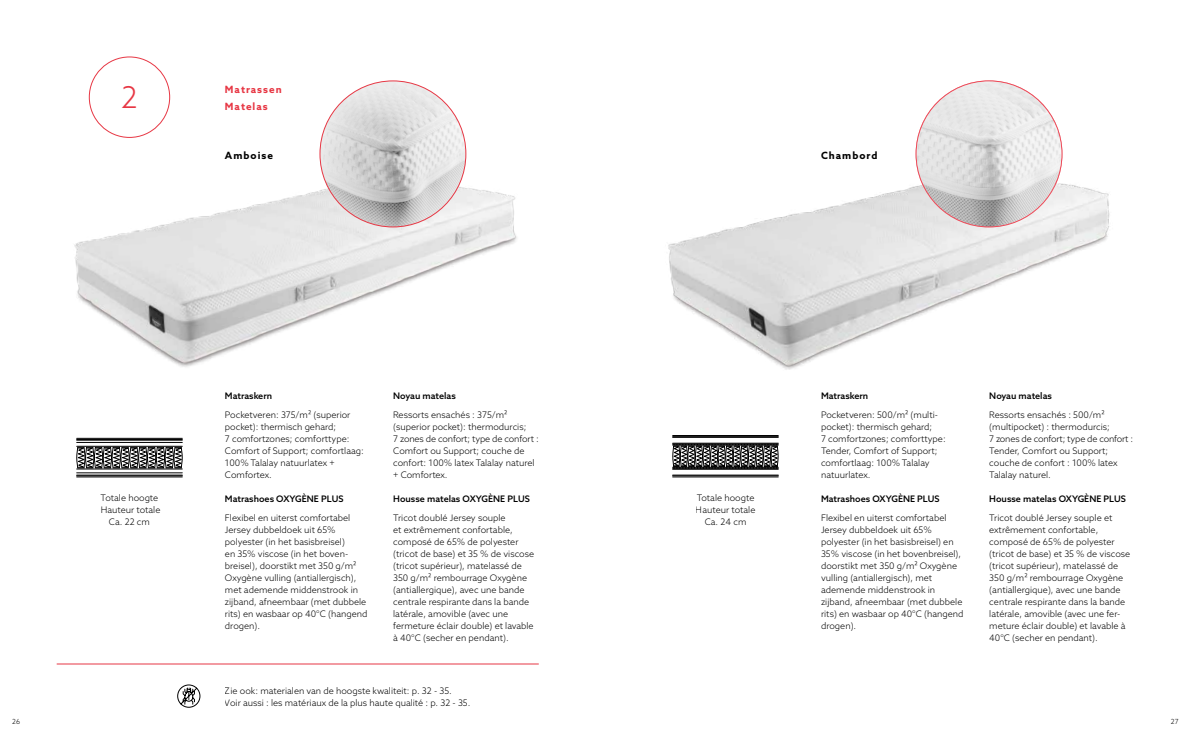
<style>
.page{position:relative;width:1191px;height:738px;background:#fff}
.page>*{position:absolute;margin:0;border:0;box-sizing:border-box;transform-origin:0 0}
.t1{font:300 30px "Azo Sans";color:#e73744}
.t2{font:700 10px/17.4px "Azo Sans";letter-spacing:.1em;color:#e73744}
.t3{font:700 10px "Azo Sans";letter-spacing:.1em;color:#000}
.t4{font:300 9px/12px "Azo Sans";color:#000}
.t5{font:500 9px "Azo Sans";color:#000}
.t6{font:300 7px "Azo Sans";color:#000}
</style>
<div class="page">
<img style="left:668px;top:80px;width:442px;height:398px">
<img style="left:74px;top:106px;width:443px;height:372px">
<div style="left:89px;top:57px;width:81px;height:80px;border:1px solid #e73744;border-radius:50%"></div>
<svg style="left:320px;top:81px;width:146px;height:146px"></svg>
<img style="left:916px;top:81px;width:146px;height:146px;border-radius:73px">
<hr style="left:57px;top:663px;width:482px;height:1px;background:#e73744">
<hr style="left:672px;top:435px;width:106px;height:1px;background:#000">
<hr style="left:672px;top:436px;width:106px;height:1px;background:#000">
<hr style="left:672px;top:476px;width:106px;height:1px;background:#000">
<hr style="left:672px;top:474px;width:106px;height:1px;background:#000">
<hr style="left:672px;top:475px;width:106px;height:1px;background:#000">
<svg style="left:672px;top:437px;width:107px;height:37px"></svg>
<svg style="left:76px;top:446px;width:106px;height:22px;background:#6d6d6d"></svg>
<hr style="left:77px;top:446px;width:105px;height:1px;background:#000">
<hr style="left:77px;top:438px;width:105px;height:1px;background:#000">
<hr style="left:77px;top:439px;width:105px;height:1px;background:#000">
<hr style="left:77px;top:442px;width:105px;height:1px;background:#000">
<hr style="left:77px;top:468px;width:105px;height:1px;background:#000">
<hr style="left:77px;top:476px;width:105px;height:1px;background:#000">
<hr style="left:77px;top:474px;width:105px;height:1px;background:#000">
<hr style="left:77px;top:475px;width:105px;height:1px;background:#000">
<hr style="left:77px;top:472px;width:105px;height:1px;background:#000">
<svg style="left:177px;top:684px;width:23px;height:23px"></svg>
<h1 class="t1" style="left:121px;top:78px;width:18px">2</h1>
<p class="t2" style="left:225px;top:81px;width:58px">Matrassen<br>Matelas</p>
<p class="t3" style="left:225px;top:149px;width:50px">Amboise</p>
<p class="t3" style="left:821px;top:149px;width:58px">Chambord</p>
<p class="t5" style="left:393px;top:389px;width:64px">Noyau matelas</p>
<p class="t4" style="left:393px;top:408px;width:147px">Ressorts ensachés : 375/m² (superior pocket): thermodurcis;<br>7 zones de confort; type de confort :<br>Comfort ou Support; couche de confort: 100% latex Talalay naturel + Comfortex.</p>
<p class="t5" style="left:393px;top:492px;width:138px">Housse matelas OXYGÈNE PLUS</p>
<p class="t4" style="left:393px;top:511px;width:142px">Tricot doublé Jersey souple<br>et extrêmement confortable, composé de 65% de polyester (tricot de base) et 35 % de viscose (tricot supérieur), matelassé de<br>350 g/m² rembourrage Oxygène (antiallergique), avec une bande centrale respirante dans la bande latérale, amovible (avec une fermeture éclair double) et lavable à 40°C (secher en pendant).</p>
<p class="t5" style="left:225px;top:389px;width:49px">Matraskern</p>
<p class="t4" style="left:225px;top:408px;width:140px">Pocketveren: 375/m² (superior pocket): thermisch gehard;<br>7 comfortzones; comforttype:<br>Comfort of Support; comfortlaag:<br>100% Talalay natuurlatex +<br>Comfortex.</p>
<p class="t5" style="left:225px;top:492px;width:120px">Matrashoes OXYGÈNE PLUS</p>
<p class="t4" style="left:225px;top:511px;width:144px">Flexibel en uiterst comfortabel<br>Jersey dubbeldoek uit 65% polyester (in het basisbreisel)<br>en 35% viscose (in het boven&shy;breisel), doorstikt met 350 g/m²<br>Oxygène vulling (antiallergisch), met ademende middenstrook in zijband, afneembaar (met dubbele rits) en wasbaar op 40°C (hangend drogen).</p>
<p class="t4" style="left:101px;top:491px;width:61px;text-align:center">Totale hoogte<br>Hauteur totale<br>Ca. 22 cm</p>
<p class="t4" style="left:695px;top:491px;width:61px;text-align:center">Totale hoogte<br>Hauteur totale<br>Ca. 24 cm</p>
<p class="t4" style="left:225px;top:684px;width:247px">Zie ook: materialen van de hoogste kwaliteit: p. 32 - 35.<br>Voir aussi : les matériaux de la plus haute qualité : p. 32 - 35.</p>
<p class="t5" style="left:821px;top:389px;width:49px">Matraskern</p>
<p class="t4" style="left:821px;top:408px;width:126px">Pocketveren: 500/m² (multi&shy;pocket): thermisch gehard;<br>7 comfortzones; comforttype:<br>Tender, Comfort of Support; comfortlaag: 100% Talalay natuurlatex.</p>
<p class="t5" style="left:821px;top:492px;width:120px">Matrashoes OXYGÈNE PLUS</p>
<p class="t4" style="left:821px;top:511px;width:144px">Flexibel en uiterst comfortabel<br>Jersey dubbeldoek uit 65% polyester (in het basisbreisel) en<br>35% viscose (in het bovenbreisel), doorstikt met 350 g/m² Oxygène vulling (antiallergisch), met ademende middenstrook in zijband, afneembaar (met dubbele rits) en wasbaar op 40°C (hangend drogen).</p>
<p class="t5" style="left:989px;top:389px;width:64px">Noyau matelas</p>
<p class="t4" style="left:989px;top:408px;width:145px">Ressorts ensachés : 500/m² (multipocket) : thermodurcis;<br>7 zones de confort; type de confort :<br>Tender, Comfort ou Support; couche de confort : 100% latex<br>Talalay naturel.</p>
<p class="t5" style="left:989px;top:492px;width:138px">Housse matelas OXYGÈNE PLUS</p>
<p class="t4" style="left:989px;top:511px;width:142px">Tricot doublé Jersey souple et extrêmement confortable, composé de 65% de polyester (tricot de base) et 35 % de viscose (tricot supérieur), matelassé de<br>350 g/m² rembourrage Oxygène (antiallergique), avec une bande centrale respirante dans la bande latérale, amovible (avec une fer&shy;meture éclair double) et lavable à<br>40°C (secher en pendant).</p>
<p class="t6" style="left:12px;top:716px;width:9px">26</p>
<p class="t6" style="left:1170px;top:716px;width:9px">27</p>
</div>
